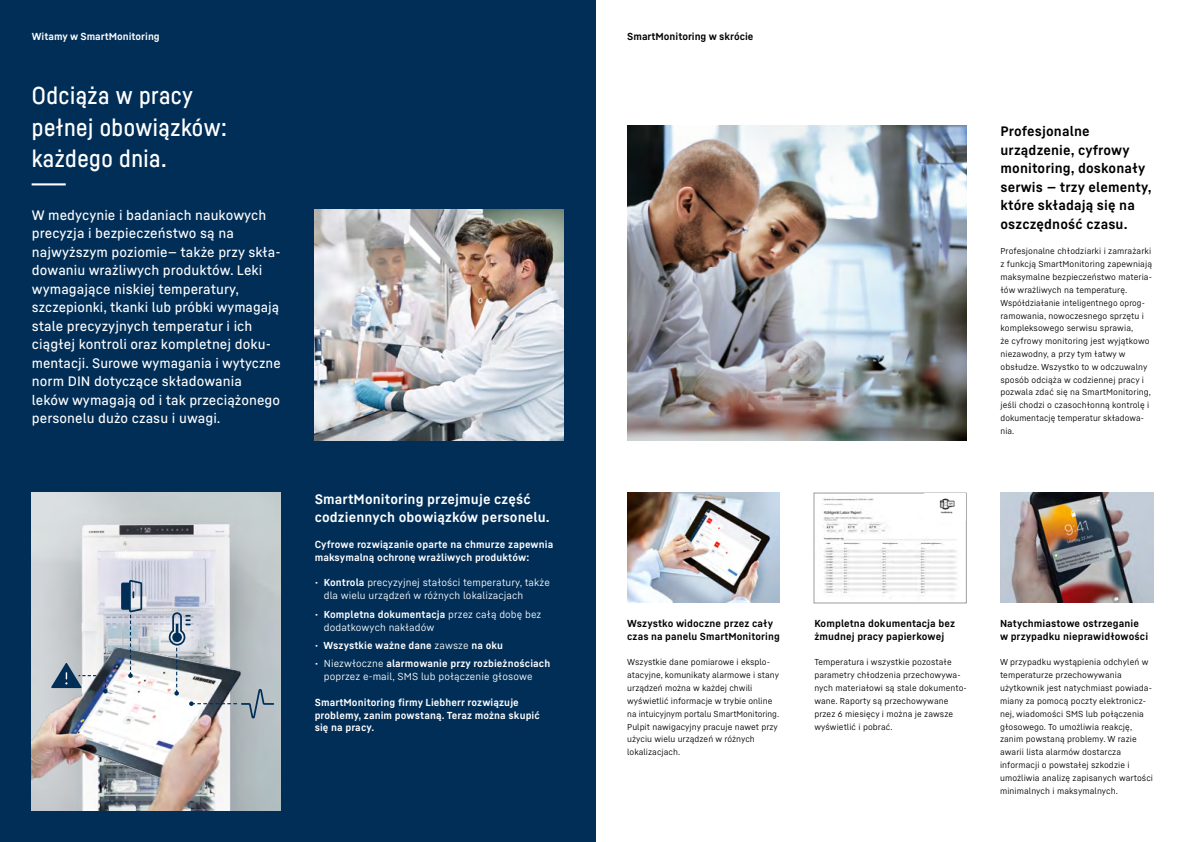
<style>
.page{position:relative;width:1185px;height:842px;background:#fff}
.page>*{position:absolute;margin:0;border:0;box-sizing:border-box;transform-origin:0 0}
.t1{font:24px/31.5px "Liebherr Head";letter-spacing:.02em;color:#fff}
.t2{font:500 13.5px/18.5px "Liebherr Text";letter-spacing:.005em;color:#fff}
.t3{font:700 13.5px/18.5px "Liebherr Text";letter-spacing:.01em;color:#000}
.t4{font:700 13.5px/18.5px "Liebherr Text";letter-spacing:.01em;color:#fff}
.t5{font:700 10px/12.8px "Liebherr Text";letter-spacing:.01em;color:#fff}
.t6{font:10px/12.8px "Liebherr Text";letter-spacing:.01em;color:#fff}
.t7{font:700 10px/12.8px "Liebherr Text";letter-spacing:.01em;color:#000}
.t8{font:8.5px/12.8px "Liebherr Text";letter-spacing:.01em;color:#000}
.s1{font-weight:700}
.s2{font-weight:400}
</style>
<div class="page">
<img style="left:627px;top:493px;width:153px;height:109px">
<img style="left:627px;top:125px;width:339px;height:315px">
<div style="left:0;top:0;width:595px;height:842px;background:#002e57"></div>
<img style="left:32px;top:493px;width:249px;height:317px">
<img style="left:315px;top:209px;width:248px;height:231px">
<img style="left:32px;top:618px;width:233px;height:192px">
<svg style="left:121px;top:580px;width:21px;height:98px;background:#96a4b3"></svg>
<svg style="left:169px;top:612px;width:105px;height:107px;background:#b0b7bc"></svg>
<svg style="left:51px;top:663px;width:57px;height:30px"></svg>
<img style="left:823px;top:498px;width:134px;height:101px">
<div style="left:814px;top:493px;width:152px;height:110px;border:1px solid #9c9d9d"></div>
<img style="left:925px;top:494px;width:40px;height:27px">
<img style="left:1000px;top:493px;width:153px;height:109px">
<p class="t5" style="left:32px;top:30px;width:129px">Witamy w SmartMonitoring</p>
<h1 class="t1" style="left:32px;top:79px;width:197px">Odciąża w pracy pełnej obowiązków: każdego dnia.<br>---</h1>
<p class="t2" style="left:32px;top:205px;width:250px">W medycynie i badaniach naukowych precyzja i bezpieczeństwo są na najwyższym poziomie— także przy skła&shy;dowaniu wrażliwych produktów. Leki wymagające niskiej temperatury, szczepionki, tkanki lub próbki wymagają stale precyzyjnych temperatur i ich ciągłej kontroli oraz kompletnej doku&shy;mentacji. Surowe wymagania i wytyczne norm DIN dotyczące składowania leków wymagają od i tak przeciążonego personelu dużo czasu i uwagi.</p>
<h2 class="t4" style="left:315px;top:489px;width:237px">SmartMonitoring przejmuje część codziennych obowiązków personelu.</h2>
<p class="t5" style="left:315px;top:538px;width:240px">Cyfrowe rozwiązanie oparte na chmurze zapewnia maksymalną ochronę wrażliwych produktów:</p>
<p class="t6" style="left:324px;top:576px;width:227px;text-indent:-9px">• <span class="s1">Kontrola</span> precyzyjnej stałości temperatury, także dla wielu urządzeń w różnych lokalizacjach</p>
<p class="t6" style="left:324px;top:607px;width:219px;text-indent:-9px">• <span class="s1">Kompletna dokumentacja</span> przez całą dobę bez dodatkowych nakładów</p>
<p class="t5" style="left:315px;top:639px;width:190px"><span class="s2">•</span> Wszystkie ważne dane <span class="s2">zawsze</span> na oku</p>
<p class="t6" style="left:324px;top:657px;width:228px;text-indent:-9px">• Niezwłoczne <span class="s1">alarmowanie przy rozbieżnościach </span>poprzez e-mail, SMS lub połączenie głosowe</p>
<p class="t5" style="left:315px;top:695px;width:227px">SmartMonitoring firmy Liebherr rozwiązuje problemy, zanim powstaną. Teraz można skupić się na pracy.</p>
<p class="t7" style="left:627px;top:30px;width:128px">SmartMonitoring w skrócie</p>
<h2 class="t3" style="left:1000px;top:122px;width:153px">Profesjonalne urządzenie, cyfrowy monitoring, doskonały serwis — trzy elementy, które składają się na oszczędność czasu.</h2>
<p class="t8" style="left:1000px;top:245px;width:153px">Profesjonalne chłodziarki i zamrażarki z funkcją SmartMonitoring zapewniają maksymalne bezpieczeństwo materia&shy;łów wrażliwych na temperaturę.<br>Współdziałanie inteligentnego oprog&shy;ramowania, nowoczesnego sprzętu i kompleksowego serwisu sprawia,<br>że cyfrowy monitoring jest wyjątkowo niezawodny, a przy tym łatwy w obsłudze. Wszystko to w odczuwalny sposób odciąża w codziennej pracy i pozwala zdać się na SmartMonitoring, jeśli chodzi o czasochłonną kontrolę i dokumentację temperatur składowa&shy;nia.</p>
<p class="t7" style="left:627px;top:617px;width:154px">Wszystko widoczne przez cały czas na panelu SmartMonitoring</p>
<p class="t8" style="left:627px;top:656px;width:153px">Wszystkie dane pomiarowe i eksplo&shy;atacyjne, komunikaty alarmowe i stany urządzeń można w każdej chwili wyświetlić informacje w trybie online na intuicyjnym portalu SmartMonitoring.<br>Pulpit nawigacyjny pracuje nawet przy użyciu wielu urządzeń w różnych lokalizacjach.</p>
<p class="t7" style="left:814px;top:617px;width:142px">Kompletna dokumentacja bez żmudnej pracy papierkowej</p>
<p class="t8" style="left:814px;top:656px;width:154px">Temperatura i wszystkie pozostałe parametry chłodzenia przechowywa&shy;nych materiałowi są stale dokumento&shy;wane. Raporty są przechowywane przez 6 miesięcy i można je zawsze wyświetlić i pobrać.</p>
<p class="t7" style="left:1000px;top:617px;width:150px">Natychmiastowe ostrzeganie w przypadku nieprawidłowości</p>
<p class="t8" style="left:1000px;top:656px;width:155px">W przypadku wystąpienia odchyleń w temperaturze przechowywania użytkownik jest natychmiast powiada&shy;miany za pomocą poczty elektronicz&shy;nej, wiadomości SMS lub połączenia głosowego. To umożliwia reakcję, zanim powstaną problemy. W razie awarii lista alarmów dostarcza informacji o powstałej szkodzie i umożliwia analizę zapisanych wartości minimalnych i maksymalnych.</p>
</div>
